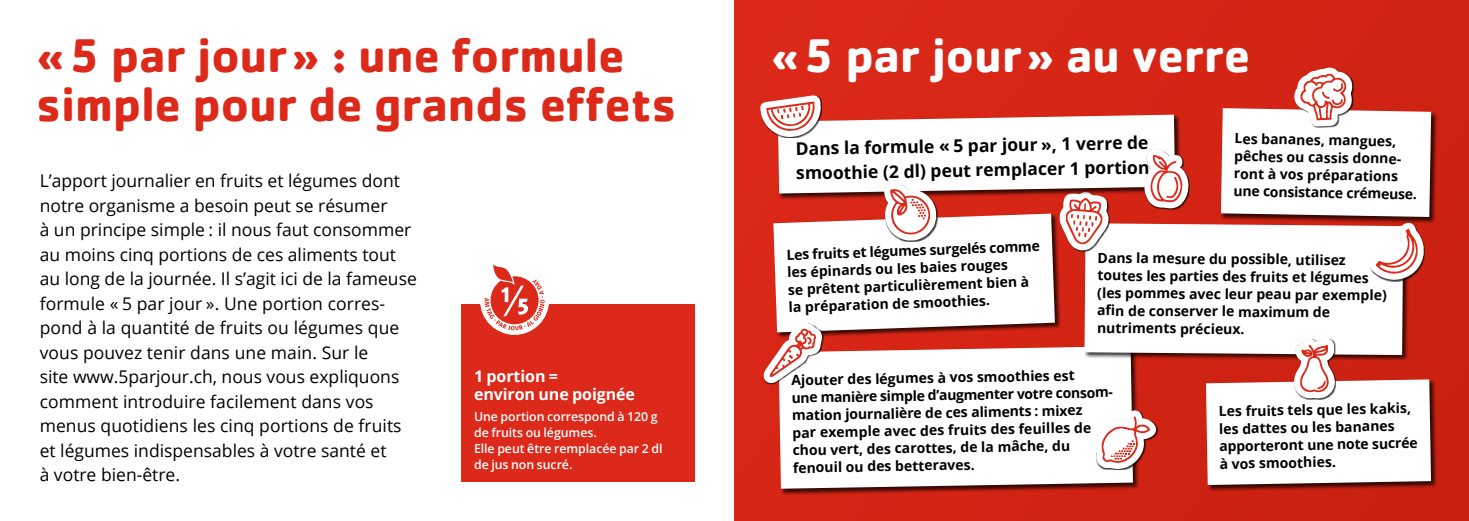
<style>
.page{position:relative;width:1469px;height:521px;background:#fff}
.page>*{position:absolute;margin:0;border:0;box-sizing:border-box;transform-origin:0 0}
.t1{font:700 49px "Cachet";letter-spacing:-.01em;color:#dc291a}
.t2{font:700 49px "Cachet";letter-spacing:-.01em;color:#fff}
.t3{font:17.5px/24.5px "Open Sans";color:#000}
.t4{font:700 17.5px/24.5px "Open Sans";color:#000}
.t5{font:700 15.92px/17.5px "Open Sans";letter-spacing:-.005em;color:#fff}
.t6{font:700 14px/17.5px "Open Sans";letter-spacing:-.01em;color:#000}
.t7{font:600 12.42px/15.9px "Open Sans";letter-spacing:-.005em;color:#fff}
</style>
<div class="page">
<div style="left:734px;top:0;width:734px;height:521px;background:linear-gradient(to right,#db2717,#c82011)"></div>
<div style="left:1220px;top:107px;width:217px;height:116px;background:#000;opacity:.75"></div>
<div style="left:777px;top:345px;width:362px;height:150px;background:#000;opacity:.75"></div>
<svg style="left:778px;top:346px;width:354px;height:143px"></svg>
<div style="left:1205px;top:379px;width:231px;height:112px;background:#000;opacity:.75"></div>
<div style="left:772px;top:213px;width:289px;height:126px;background:#000;opacity:.75"></div>
<svg style="left:832px;top:214px;width:217px;height:118px"></svg>
<svg style="left:1197px;top:223px;width:8px;height:132px"></svg>
<div style="left:461px;top:304px;width:233px;height:177px;background:#dc291a"></div>
<svg style="left:480px;top:264px;width:69px;height:71px"></svg>
<svg style="left:1205px;top:0;width:227px;height:485px"></svg>
<div style="left:777px;top:114px;width:404px;height:86px;background:#000;opacity:.75"></div>
<svg style="left:832px;top:115px;width:217px;height:78px"></svg>
<svg style="left:751px;top:0;width:81px;height:406px"></svg>
<svg style="left:1135px;top:0;width:62px;height:500px;background:#d63729"></svg>
<svg style="left:1049px;top:41px;width:144px;height:437px"></svg>
<svg style="left:865px;top:7px;width:80px;height:378px"></svg>
<h1 class="t1" style="left:36px;top:23px;width:590px">«5 par jour» : une formule</h1>
<h1 class="t2" style="left:770px;top:23px;width:481px">«5 par jour» au verre</h1>
<h1 class="t1" style="left:36px;top:72px;width:642px">simple pour de grands effets</h1>
<p class="t4" style="left:795px;top:136px;width:360px;rotate:-1deg">Dans la formule « 5 par jour », 1 verre de smoothie (2 dl) peut remplacer 1 portion.</p>
<p class="t6" style="left:1234px;top:129px;width:185px;rotate:1deg">Les bananes, mangues, pêches ou cassis donne&shy;ront à vos préparations une consistance crémeuse.</p>
<p class="t3" style="left:40px;top:168px;width:379px">L’apport journalier en fruits et légumes dont notre organisme a besoin peut se résumer<br>à un principe simple : il nous faut consommer au moins cinq portions de ces aliments tout au long de la journée. Il s’agit ici de la fameuse formule « 5 par jour ». Une portion corres&shy;pond à la quantité de fruits ou légumes que vous pouvez tenir dans une main. Sur le<br>site www.5parjour.ch, nous vous expliquons comment introduire facilement dans vos menus quotidiens les cinq portions de fruits et légumes indispensables à votre santé et<br>à votre bien-être.</p>
<p class="t6" style="left:786px;top:246px;width:255px;rotate:-2deg">Les fruits et légumes surgelés comme les épinards ou les baies rouges<br>se prêtent particulièrement bien à la préparation de smoothies.</p>
<p class="t6" style="left:1097px;top:250px;width:291px">Dans la mesure du possible, utilisez toutes les parties des fruits et légumes (les pommes avec leur peau par exemple) afin de conserver le maximum de nutriments précieux.</p>
<p class="t5" style="left:474px;top:367px;width:162px">1 portion =<br>environ une poignée</p>
<p class="t7" style="left:474px;top:408px;width:190px">Une portion correspond à 120 g de fruits ou légumes.<br>Elle peut être remplacée par 2 dl de jus non sucré.</p>
<p class="t6" style="left:791px;top:371px;width:332px;rotate:-1deg">Ajouter des légumes à vos smoothies est<br>une manière simple d’augmenter votre consom&shy;mation journalière de ces aliments : mixez<br>par exemple avec des fruits des feuilles de chou vert, des carottes, de la mâche, du<br>fenouil ou des betteraves.</p>
<p class="t6" style="left:1218px;top:402px;width:200px;rotate:-1deg">Les fruits tels que les kakis, les dattes ou les bananes apporteront une note sucrée à vos smoothies.</p>
</div>
